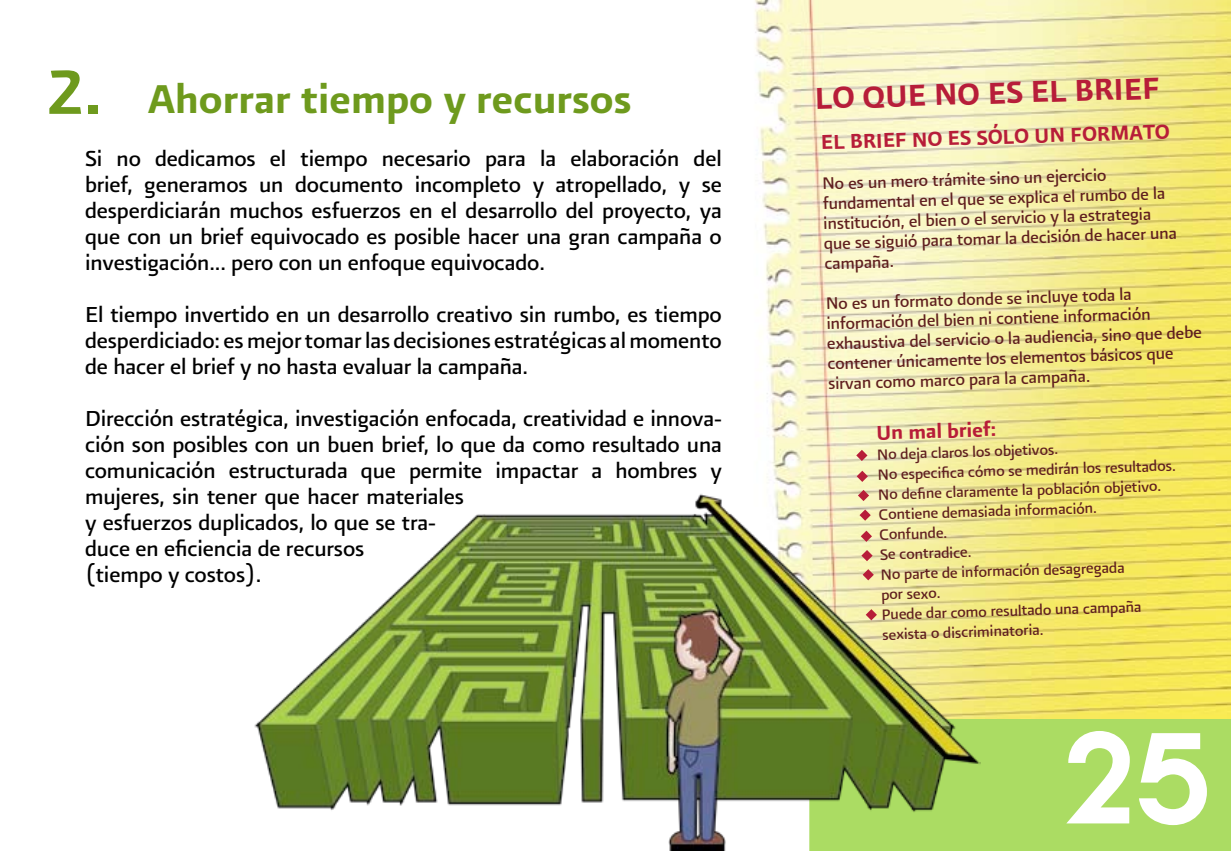
<style>
.page{position:relative;width:1231px;height:851px;background:#fff}
.page>*{position:absolute;margin:0;border:0;box-sizing:border-box;transform-origin:0 0}
.t1{font:130px "Chalet New York Nineteen Seventy";color:#fff}
.t2{font:48px "Presidencia Firme";color:#6e9a1d}
.t3{font:36px "Presidencia Firme";color:#b71d39}
.t4{font:26px/26px "Presidencia Base";letter-spacing:-.005em;color:#000;text-align:justify}
.t5{font:24px "Presidencia Firme";color:#b71d39}
.t6{font:20px/19.8px "Presidencia Base";color:#601f1f}
.t7{font:18px/20px "Presidencia Base";color:#601f1f}
.s1{font-size:74px}
</style>
<div class="page">
<div style="left:980px;top:718px;width:250px;height:132px;background:#abdc63"></div>
<img style="left:755px;top:0;width:475px;height:718px">
<svg style="left:856px;top:450px;width:11px;height:11px"></svg>
<img style="left:254px;top:468px;width:726px;height:382px">
<h2 class="t2" style="left:45px;top:72px;width:588px"><span class="s1">2.</span> Ahorrar tiempo y recursos</h2>
<p class="t4" style="left:85px;top:144px;width:638px">Si no dedicamos el tiempo necesario para la elaboración del brief, generamos un documento incompleto y atropellado, y se desperdiciarán muchos esfuerzos en el desarrollo del proyecto, ya que con un brief equivocado es posible hacer una gran campaña o investigación... pero con un enfoque equivocado.</p>
<p class="t4" style="left:85px;top:300px;width:638px">El tiempo invertido en un desarrollo creativo sin rumbo, es tiempo desperdiciado: es mejor tomar las decisiones estratégicas al momento de hacer el brief y no hasta evaluar la campaña.</p>
<p class="t4" style="left:85px;top:404px;width:638px;text-align:left">Dirección estratégica, investigación enfocada, creatividad e innova&shy;ción son posibles con un buen brief, lo que da como resultado una comunicación estructurada que permite impactar a hombres y mujeres, sin tener que hacer materiales<br>y esfuerzos duplicados, lo que se tra-<br>duce en eficiencia de recursos<br>(tiempo y costos).</p>
<h3 class="t3" style="left:814px;top:78px;width:346px;rotate:-2deg">LO QUE NO ES EL BRIEF</h3>
<p class="t5" style="left:820px;top:129px;width:350px;rotate:-2deg">EL BRIEF NO ES SÓLO UN FORMATO</p>
<p class="t6" style="left:821px;top:174px;width:355px;rotate:-2deg">No es un mero trámite sino un ejercicio fundamental en el que se explica el rumbo de la institución, el bien o el servicio y la estrategia que se siguió para tomar la decisión de hacer una campaña.</p>
<p class="t6" style="left:825px;top:294px;width:376px;rotate:-2deg">No es un formato donde se incluye toda la información del bien ni contiene información exhaustiva del servicio o la audiencia, sino que debe contener únicamente los elementos básicos que sirvan como marco para la campaña.</p>
<p class="t5" style="left:875px;top:419px;width:122px;rotate:-2deg">Un mal brief:</p>
<p class="t7" style="left:875px;top:444px;width:301px;rotate:-2deg">No deja claros los objetivos.<br>No especifi ca cómo se medirán los resultados.<br>No defi ne claramente la población objetivo.<br>Contiene demasiada información.<br>Confunde.<br>Se contradice.<br>No parte de información desagregada<br>por sexo.<br>Puede dar como resultado una campaña sexista o discriminatoria.</p>
<h1 class="t1" style="left:1064px;top:698px;width:147px">25</h1>
</div>
